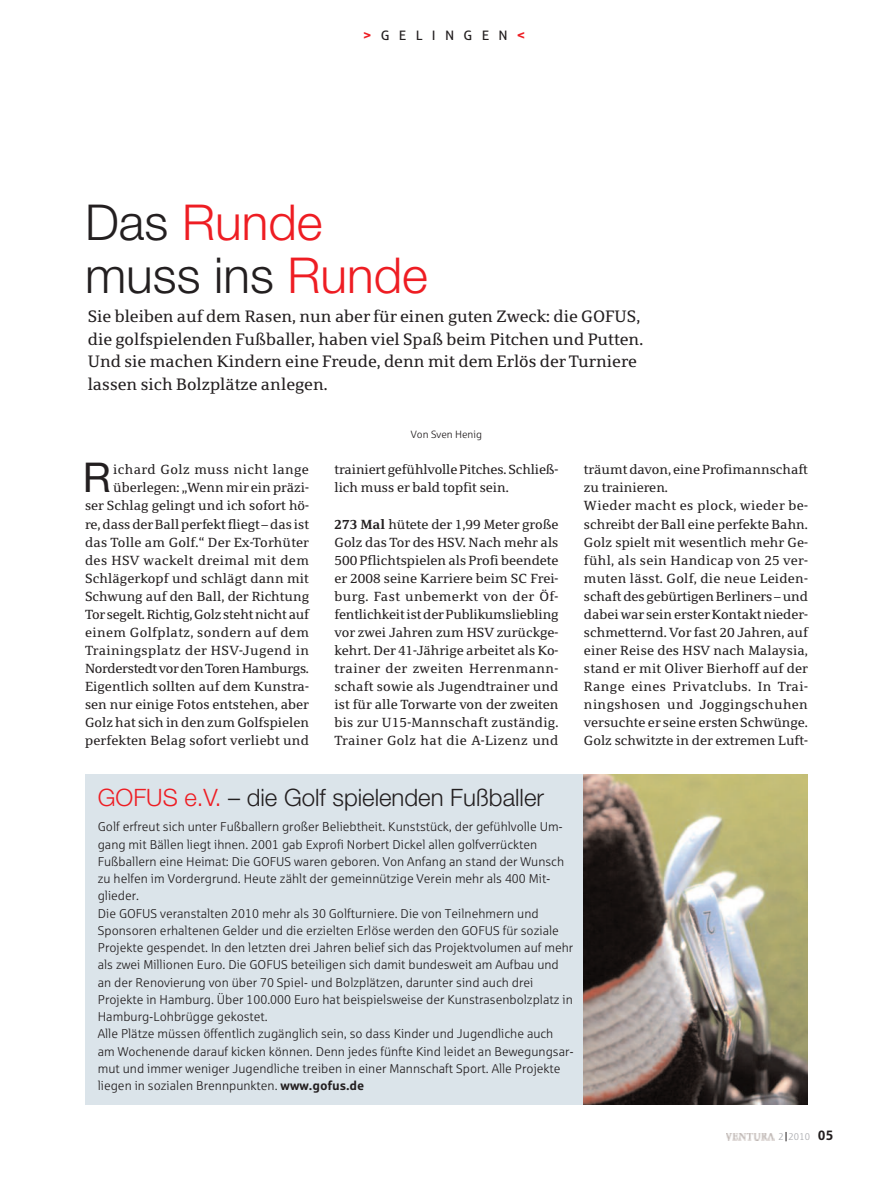
<style>
.page{position:relative;width:893px;height:1191px;background:#fff}
.page>*{position:absolute;margin:0;border:0;box-sizing:border-box;transform-origin:0 0}
.t1{font:49.5px/52.5px "Helvetica Neue Light TT";color:#231f20}
.t2{font:41.1px "Helvetica Neue";color:#231f20}
.t3{font:300 24px "Helvetica Neue";color:#231f20}
.t4{font:16.5px/22.5px "Sparkasse Serif";color:#231f20}
.t5{font:13.5px "Sparkasse Rg";letter-spacing:.695em;color:#231f20}
.t6{font:13.2px/18px "Sparkasse Serif";color:#231f20}
.t7{font:12.75px/17.2px "Sparkasse Lt";color:#231f20}
.t8{font:10.5px "Sparkasse Lt";color:#231f20}
.t9{font:9.75px "Sparkasse Lt";color:#a8a9ad}
.s1{font-weight:700;color:#ee1d23}
.s2{color:#ee1d23}
.s3{font-weight:700}
.s4{font-family:"Sparkasse Rg";font-weight:700}
.s5{font-family:"Sparkasse Rg";font-weight:700;font-size:13.5px;color:#231f20}
</style>
<div class="page">
<div style="left:85px;top:774px;width:723px;height:330px;background:#dbe4ea"></div>
<img style="left:727px;top:1133px;width:47px;height:7px">
<img style="left:584px;top:774px;width:224px;height:330px">
<p class="t5" style="left:364px;top:27px;width:163px"><span class="s1">&gt;</span>GELINGEN<span class="s1">&lt;</span></p>
<h1 class="t1" style="left:85px;top:195px;width:344px">Das <span class="s2">Runde </span>muss ins <span class="s2">Runde</span></h1>
<p class="t4" style="left:88px;top:305px;width:557px">Sie bleiben auf dem Rasen, nun aber für einen guten Zweck: die GOFUS, die golfspielenden Fußballer, haben viel Spaß beim Pitchen und Putten.<br>Und sie machen Kindern eine Freude, denn mit dem Erlös der Turniere lassen sich Bolzplätze anlegen.</p>
<p class="t8" style="left:411px;top:428px;width:73px">Von Sven Henig</p>
<h2 class="t2" style="left:83px;top:463px;width:30px">R</h2>
<p class="t6" style="left:85px;top:461px;width:225px;text-align:right">ichard Golz muss nicht lange überlegen: „Wenn mir ein präzi-<br>ser Schlag gelingt und ich sofort hö&shy;re,dassderBallperfektfliegt –das ist das Tolle am Golf.“ Der Ex-Torhüter des HSV wackelt dreimal mit dem Schlägerkopf und schlägt dann mit Schwung auf den Ball, der Richtung Torsegelt.Richtig,Golz stehtnichtauf einem Golfplatz, sondern auf dem Trainingsplatz der HSV-Jugend in NorderstedtvordenTorenHamburgs.<br>Eigentlich sollten auf dem Kunstra&shy;sen nur einige Fotos entstehen, aber Golz hat sich in den zum Golfspielen perfekten Belag sofort verliebt und</p>
<p class="t6" style="left:334px;top:461px;width:225px">trainiert gefühlvollePitches. Schließ&shy;lich muss er bald topfit sein.</p>
<p class="t6" style="left:334px;top:515px;width:225px;text-align:justify"><span class="s3">273 Mal</span> hütete der 1,99 Meter große Golz das Tor des HSV. Nach mehr als 500 Pflichtspielen als Profi beendete er 2008 seine Karriere beim SC Frei&shy;burg. Fast unbemerkt von der Öf&shy;fentlichkeitistderPublikumsliebling vor zwei Jahren zum HSV zurückge&shy;kehrt. Der 41-Jährige arbeitet als Ko&shy;trainer der zweiten Herrenmann&shy;schaft sowie als Jugendtrainer und ist für alle Torwarte von der zweiten bis zur U15-Mannschaft zuständig.<br>Trainer Golz hat die A-Lizenz und</p>
<p class="t6" style="left:584px;top:461px;width:225px">träumtdavon, eine Profimannschaft zu trainieren.<br>Wieder macht es plock, wieder be&shy;schreibt der Ball eine perfekte Bahn.<br>Golz spielt mit wesentlich mehr Ge&shy;fühl, als sein Handicap von 25 ver&shy;muten lässt. Golf, die neue Leiden&shy;schaftdes gebürtigenBerliners –und dabeiwar seinersterKontaktnieder&shy;schmetternd. Vor fast 20 Jahren, auf einer Reise des HSV nach Malaysia, stand er mit Oliver Bierhoff auf der Range eines Privatclubs. In Trai&shy;ningshosen und Joggingschuhen versuchte er seine ersten Schwünge.<br>Golz schwitzte in der extremen Luft-</p>
<h3 class="t3" style="left:98px;top:788px;width:448px"><span class="s2">GOFUS e.V.</span> – die Golf spielenden Fußballer</h3>
<p class="t7" style="left:98px;top:818px;width:478px">Golf erfreut sich unter Fußballern großer Beliebtheit. Kunststück, der gefühlvolle Um&shy;gang mit Bällen liegt ihnen. 2001 gab Exprofi Norbert Dickel allen golfverrückten Fußballern eine Heimat: Die GOFUS waren geboren. Von Anfang an stand der Wunsch zu helfen im Vordergrund. Heute zählt der gemeinnützige Verein mehr als 400 Mit&shy;glieder.<br>Die GOFUS veranstalten 2010 mehr als 30 Golfturniere. Die von Teilnehmern und Sponsoren erhaltenen Gelder und die erzielten Erlöse werden den GOFUS für soziale Projekte gespendet. In den letzten drei Jahren belief sich das Projektvolumen auf mehr als zwei Millionen Euro. Die GOFUS beteiligen sich damit bundesweit am Aufbau und an der Renovierung von über 70 Spiel- und Bolzplätzen, darunter sind auch drei Projekte in Hamburg. Über 100.000 Euro hat beispielsweise der Kunstrasenbolzplatz in Hamburg-Lohbrügge gekostet.<br>Alle Plätze müssen öffentlich zugänglich sein, so dass Kinder und Jugendliche auch<br>am Wochenende darauf kicken können. Denn jedes fünfte Kind leidet an Bewegungsar&shy;mut und immer weniger Jugendliche treiben in einer Mannschaft Sport. Alle Projekte liegen in sozialen Brennpunkten. <span class="s4">www.gofus.de</span></p>
<p class="t9" style="left:778px;top:1131px;width:57px">2 2010 <span class="s5">05</span></p>
</div>
